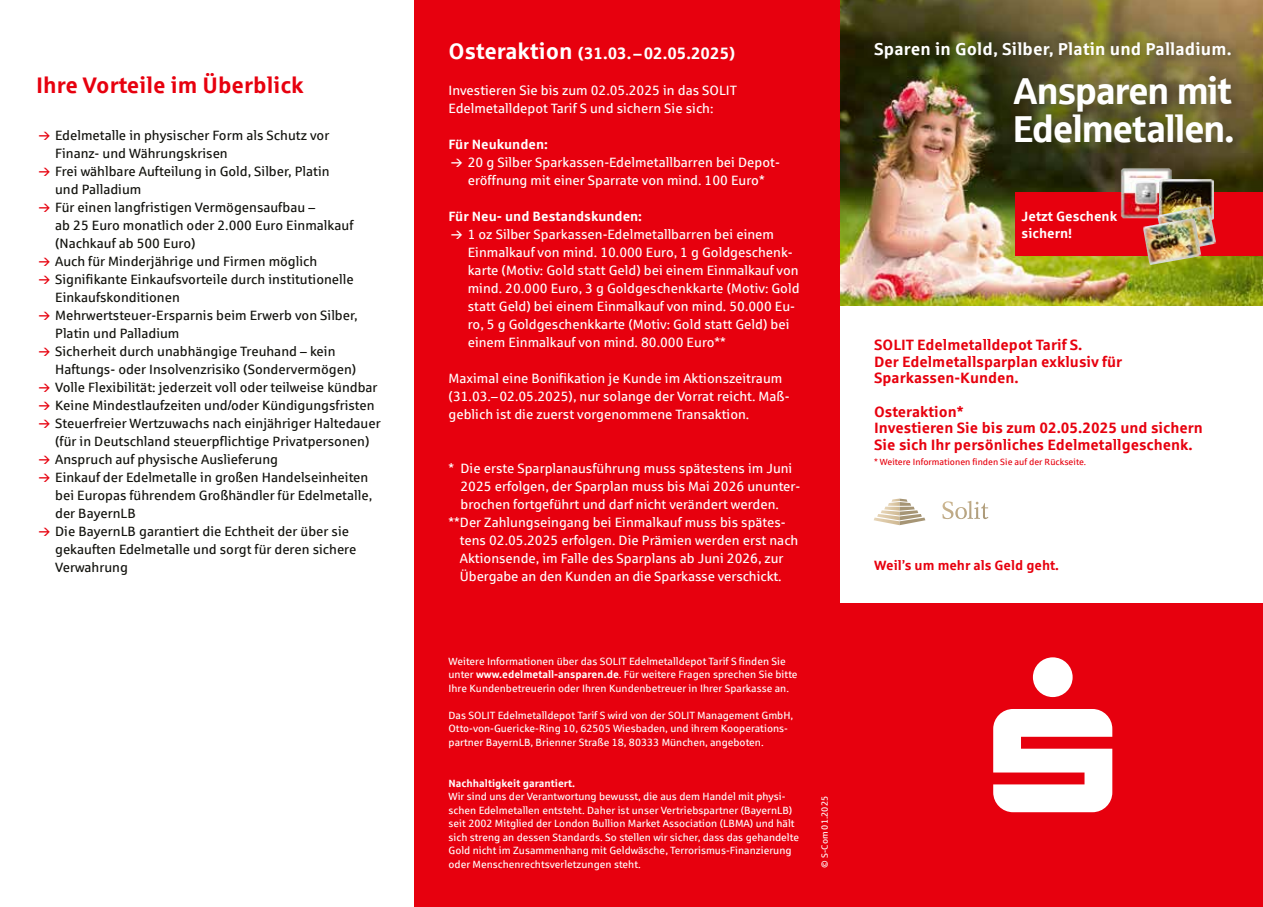
<style>
.page{position:relative;width:1263px;height:907px;background:#fff}
.page>*{position:absolute;margin:0;border:0;box-sizing:border-box;transform-origin:0 0}
.t1{font:37.5px/37.5px "Sparkasse Head";color:#fff}
.t2{font:700 22.5px "Sparkasse Rg";color:#e7000e}
.t3{font:700 22.5px "Sparkasse Rg";color:#fff}
.t4{font:700 17.25px "Sparkasse Rg";letter-spacing:.01em;color:#fff}
.t5{font:700 16.5px "Sparkasse Rg";color:#fff}
.t6{font:700 15px/16.5px "Sparkasse Rg";color:#e7000e}
.t7{font:13.5px/18px "Sparkasse Rg";color:#fff}
.t8{font:13.5px/18px "Sparkasse Rg";color:#12120d}
.t9{font:700 13.5px/16.5px "Sparkasse Rg";color:#fff}
.t10{font:700 13.5px "Sparkasse Rg";color:#e7000e}
.t11{font:10.5px/13.5px "Sparkasse Rg";color:#fff}
.t12{font:700 10.5px "Sparkasse Rg";color:#fff}
.t13{font:9px "Sparkasse Rg";color:#e7000e}
.t14{font:9px "Sparkasse Rg";color:#fff}
.s1{font-weight:700}
</style>
<div class="page">
<img style="left:840px;top:0;width:422px;height:306px">
<div style="left:414px;top:0;width:426px;height:906px;background:#e7000e"></div>
<div style="left:840px;top:603px;width:422px;height:303px;background:#e7000e"></div>
<svg style="left:993px;top:657px;width:119px;height:155px"></svg>
<div style="left:1005px;top:68px;width:236px;height:82px;background:#12120d;opacity:.25"></div>
<div style="left:866px;top:33px;width:373px;height:33px;background:#12120d;opacity:.25"></div>
<svg style="left:874px;top:498px;width:51px;height:27px"></svg>
<svg style="left:942px;top:501px;width:46px;height:18px"></svg>
<div style="left:1015px;top:192px;width:247px;height:64px;background:#e7000e"></div>
<img style="left:1120px;top:167px;width:51px;height:51px">
<img style="left:1159px;top:179px;width:54px;height:26px">
<img style="left:1157px;top:205px;width:59px;height:42px">
<img style="left:1142px;top:218px;width:59px;height:47px">
<h2 class="t2" style="left:36px;top:71px;width:269px">Ihre Vorteile im Überblick</h2>
<p class="t8" style="left:55px;top:126px;width:327px">Edelmetalle in physischer Form als Schutz vor<br>Finanz- und Währungskrisen<br>Frei wählbare Aufteilung in Gold, Silber, Platin<br>und Palladium<br>Für einen langfristigen Vermögensaufbau –<br>ab 25 Euro monatlich oder 2.000 Euro Einmalkauf (Nachkauf ab 500 Euro)<br>Auch für Minderjährige und Firmen möglich Signifikante Einkaufsvorteile durch institutionelle Einkaufskonditionen<br>Mehrwertsteuer-Ersparnis beim Erwerb von Silber, Platin und Palladium<br>Sicherheit durch unabhängige Treuhand – kein Haftungs- oder Insolvenzrisiko (Sondervermögen)<br>Volle Flexibilität: jederzeit voll oder teilweise kündbar Keine Mindestlaufzeiten und/oder Kündigungsfristen Steuerfreier Wertzuwachs nach einjähriger Haltedauer (für in Deutschland steuerpflichtige Privatpersonen)<br>Anspruch auf physische Auslieferung<br>Einkauf der Edelmetalle in großen Handelseinheiten bei Europas führendem Großhändler für Edelmetalle, der BayernLB<br>Die BayernLB garantiert die Echtheit der über sie gekauften Edelmetalle und sorgt für deren sichere Verwahrung</p>
<h2 class="t3" style="left:448px;top:37px;width:126px">Osteraktion</h2>
<p class="t4" style="left:874px;top:38px;width:359px">Sparen in Gold, Silber, Platin und Palladium.</p>
<p class="t5" style="left:578px;top:43px;width:159px">(31.03.–02.05.2025)</p>
<p class="t7" style="left:448px;top:81px;width:290px">Investieren Sie bis zum 02.05.2025 in das SOLIT<br>Edelmetalldepot Tarif S und sichern Sie sich:</p>
<p class="t9" style="left:448px;top:135px;width:101px">Für Neukunden:</p>
<p class="t7" style="left:468px;top:153px;width:313px">20 g Silber Sparkassen-Edelmetallbarren bei Depot&shy;eröffnung mit einer Sparrate von mind. 100 Euro*</p>
<p class="t9" style="left:448px;top:207px;width:195px">Für Neu- und Bestandskunden:</p>
<p class="t7" style="left:468px;top:225px;width:333px">1 oz Silber Sparkassen-Edelmetallbarren bei einem Einmalkauf von mind. 10.000 Euro, 1 g Goldgeschenk&shy;karte (Motiv: Gold statt Geld) bei einem Einmalkauf von mind. 20.000 Euro, 3 g Goldgeschenkkarte (Motiv: Gold statt Geld) bei einem Einmalkauf von mind. 50.000 Eu&shy;ro, 5 g Goldgeschenkkarte (Motiv: Gold statt Geld) bei einem Einmalkauf von mind. 80.000 Euro**</p>
<p class="t7" style="left:448px;top:369px;width:342px">Maximal eine Bonifikation je Kunde im Aktionszeitraum (31.03.–02.05.2025), nur solange der Vorrat reicht. Maß&shy;geblich ist die zuerst vorgenommene Transaktion.</p>
<h1 class="t1" style="left:1013px;top:71px;width:222px">Ansparen mit<br>Edelmetallen.</h1>
<p class="t9" style="left:1021px;top:208px;width:97px">Jetzt Geschenk sichern!</p>
<p class="t6" style="left:874px;top:336px;width:249px">SOLIT Edelmetalldepot Tarif S.<br>Der Edelmetallsparplan exklusiv für<br>Sparkassen-Kunden.</p>
<p class="t6" style="left:874px;top:402px;width:330px">Osteraktion*<br>Investieren Sie bis zum 02.05.2025 und sichern<br>Sie sich Ihr persönliches Edelmetallgeschenk.</p>
<p class="t13" style="left:874px;top:456px;width:214px">* Weitere Informationen finden Sie auf der Rückseite.</p>
<p class="t7" style="left:448px;top:459px;width:345px">* Die erste Sparplanausführung muss spätestens im Juni</p>
<p class="t7" style="left:460px;top:477px;width:341px">2025 erfolgen, der Sparplan muss bis Mai 2026 ununter-</p>
<p class="t7" style="left:460px;top:495px;width:320px">brochen fortgeführt und darf nicht verändert werden.</p>
<p class="t7" style="left:448px;top:513px;width:339px">**Der Zahlungseingang bei Einmalkauf muss bis spätes-</p>
<p class="t7" style="left:460px;top:531px;width:340px">tens 02.05.2025 erfolgen. Die Prämien werden erst nach</p>
<p class="t7" style="left:460px;top:549px;width:325px">Aktionsende, im Falle des Sparplans ab Juni 2026, zur</p>
<p class="t7" style="left:460px;top:567px;width:323px">Übergabe an den Kunden an die Sparkasse verschickt.</p>
<p class="t10" style="left:874px;top:556px;width:186px">Weil’s um mehr als Geld geht.</p>
<p class="t11" style="left:448px;top:654px;width:350px">Weitere Informationen über das SOLIT Edelmetalldepot Tarif S finden Sie unter <span class="s1">www.edelmetall-ansparen.de</span>. Für weitere Fragen sprechen Sie bitte<br>Ihre Kundenbetreuerin oder Ihren Kundenbetreuer in Ihrer Sparkasse an.</p>
<p class="t11" style="left:448px;top:708px;width:346px">Das SOLIT Edelmetalldepot Tarif S wird von der SOLIT Management GmbH,<br>Otto-von-Guericke-Ring 10, 62505 Wiesbaden, und ihrem Kooperations&shy;partner BayernLB, Brienner Straße 18, 80333 München, angeboten.</p>
<p class="t12" style="left:448px;top:776px;width:128px">Nachhaltigkeit garantiert.</p>
<p class="t11" style="left:448px;top:789px;width:352px">Wir sind uns der Verantwortung bewusst, die aus dem Handel mit physi&shy;schen Edelmetallen entsteht. Daher ist unser Vertriebspartner (BayernLB) seit 2002 Mitglied der London Bullion Market Association (LBMA) und hält sich streng an dessen Standards. So stellen wir sicher, dass das gehandelte Gold nicht im Zusammenhang mit Geldwäsche, Terrorismus-Finanzierung oder Menschenrechtsverletzungen steht.</p>
<p class="t14" style="left:819px;top:867px;width:73px;rotate:-90deg">© S-Com 01.2025</p>
</div>
